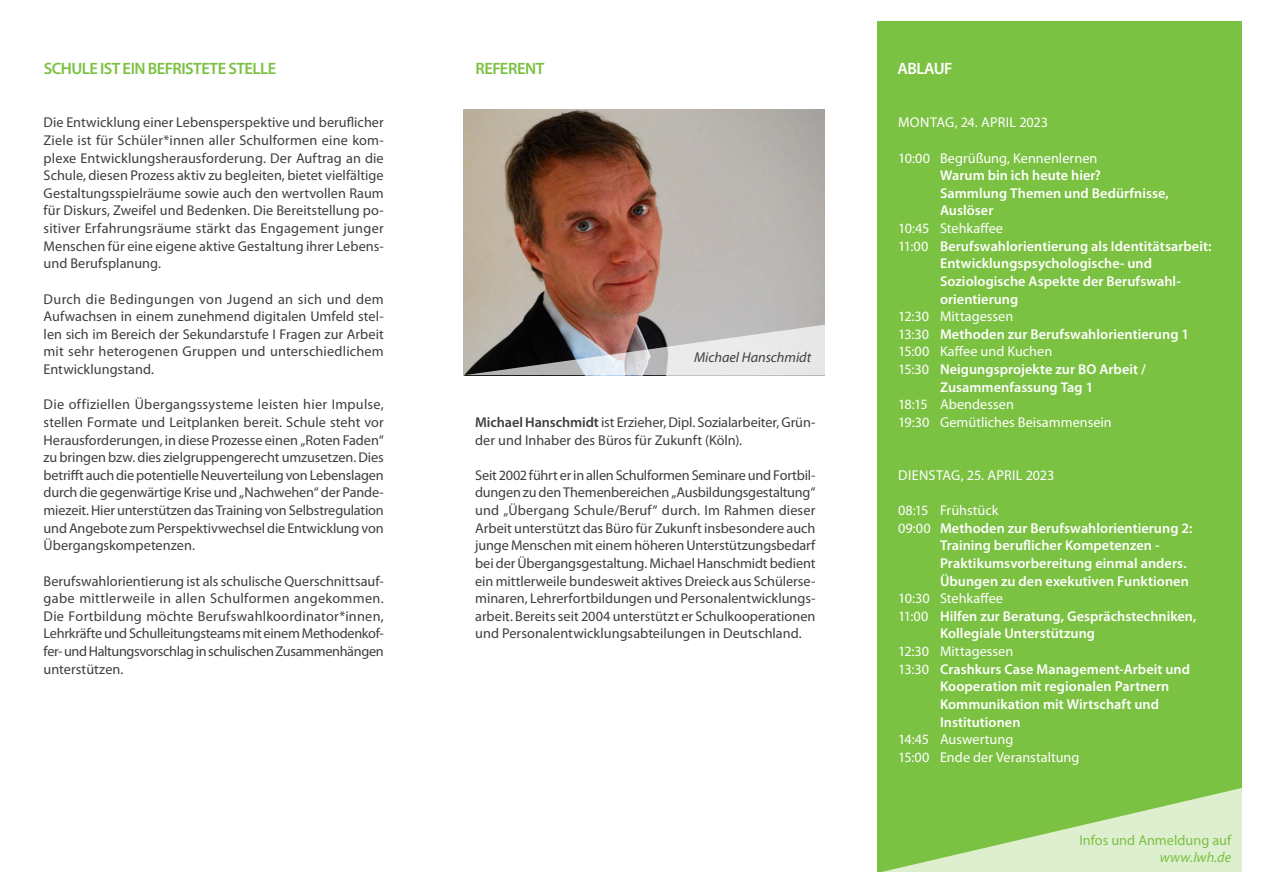
<style>
.page{position:relative;width:1263px;height:893px;background:#fff}
.page>*{position:absolute;margin:0;border:0;box-sizing:border-box;transform-origin:0 0}
.Seitenüberschrift{font:600 16.5px "Myriad Pro";letter-spacing:-.03em;color:#7bc142}
.t1{font:600 16.5px "Myriad Pro";letter-spacing:-.03em;color:#fff}
.t2{font:14.25px/17.7px "Myriad Pro";color:#3e3e3f;text-align:justify}
.t3{font:600 14.25px "Myriad Pro";letter-spacing:.005em;color:#fff}
.t4{font:14.25px "Myriad Pro";letter-spacing:.005em;color:#fff}
.t5{font:14.25px "Myriad Pro";color:#7bc142}
.t6{font:italic 14.25px "Myriad Pro";color:#3e3e3f}
.t7{font:italic 14.25px "Myriad Pro";color:#7bc142}
.s1{font-weight:600}
.s2{font-weight:400}
</style>
<div class="page">
<div style="left:877px;top:21px;width:365px;height:851px;background:#7bc142"></div>
<svg style="left:882px;top:788px;width:360px;height:84px"></svg>
<img style="left:463px;top:110px;width:362px;height:265px">
<svg style="left:465px;top:324px;width:360px;height:51px;background:#a6a2a2"></svg>
<p class="Seitenüberschrift" style="left:44px;top:58px;width:234px">SCHULE IST EIN BEFRISTETE STELLE</p>
<p class="t2" style="left:44px;top:113px;width:342px">Die Entwicklung einer Lebensperspektive und beruflicher Ziele ist für Schüler*innen aller Schulformen eine kom&shy;plexe Entwicklungsherausforderung. Der Auftrag an die Schule, diesen Prozess aktiv zu begleiten, bietet vielfä ltige Gestaltungsspielräume sowie auch den wertvollen Raum fü r Diskurs, Zweifel und Bedenken. Die Bereitstellung po&shy;sitiver Erfahrungsräume stärkt das Engagement junger Menschen fü r eine eigene aktive Gestaltung ihrer Lebens&shy;und Berufsplanung.</p>
<p class="t2" style="left:44px;top:290px;width:342px">Durch die Bedingungen von Jugend an sich und dem Aufwachsen in einem zunehmend digitalen Umfeld stel&shy;len sich im Bereich der Sekundarstufe I Fragen zur Arbeit mit sehr heterogenen Gruppen und unterschiedlichem Entwicklungstand.</p>
<p class="t2" style="left:44px;top:395px;width:342px">Die offiziellen Übergangssysteme leisten hier Impulse, stellen Formate und Leitplanken bereit. Schule steht vor Herausforderungen, in diese Prozesse einen „Roten Faden“ zu bringen bzw. dies zielgruppengerecht umzusetzen. Dies betrifft auch die potentielle Neuverteilung von Lebenslagen durch die gegenwärtige Krise und „Nachwehen“ der Pande&shy;miezeit. Hier unterstützen das Training von Selbstregulation und Angebote zum Perspektivwechsel die Entwicklung von Übergangskompetenzen.</p>
<p class="t2" style="left:44px;top:572px;width:342px">Berufswahlorientierung ist als schulische Querschnittsauf&shy;gabe mittlerweile in allen Schulformen angekommen.<br>Die Fortbildung möchte Berufswahlkoordinator*innen, Lehrkräfte und Schulleitungsteams mit einem Methodenkof&shy;fer- und Haltungsvorschlag in schulischen Zusammenhängen unterstützen.</p>
<p class="Seitenüberschrift" style="left:475px;top:58px;width:70px">REFERENT</p>
<p class="t6" style="left:694px;top:349px;width:119px">Michael Hanschmidt</p>
<p class="t2" style="left:475px;top:413px;width:342px"><span class="s1">Michael Hanschmidt</span> ist Erzieher, Dipl. Sozialarbeiter, Grün&shy;der und Inhaber des Büros für Zukunft (Köln).</p>
<p class="t2" style="left:475px;top:466px;width:342px">Seit 2002 führt er in allen Schulformen Seminare und Fortbil&shy;dungen zu den Themenbereichen „Ausbildungsgestaltung“ und „Übergang Schule/Beruf“ durch. Im Rahmen dieser Arbeit unterstützt das Büro für Zukunft insbesondere auch junge Menschen mit einem höheren Unterstützungsbedarf bei der Übergangsgestaltung. Michael Hanschmidt bedient ein mittlerweile bundesweit aktives Dreieck aus Schülerse&shy;minaren, Lehrerfortbildungen und Personalentwicklungs&shy;arbeit. Bereits seit 2004 unterstützt er Schulkooperationen und Personalentwicklungsabteilungen in Deutschland.</p>
<p class="t1" style="left:897px;top:58px;width:57px">ABLAUF</p>
<p class="t4" style="left:898px;top:114px;width:152px">MONTAG, 24. APRIL 2023</p>
<p class="t4" style="left:898px;top:149px;width:201px">10:00 Begrüßung, Kennenlernen</p>
<p class="t3" style="left:940px;top:166px;width:162px">Warum bin ich heute hier?</p>
<p class="t3" style="left:940px;top:184px;width:230px">Sammlung Themen und Bedürfnisse,</p>
<p class="t3" style="left:940px;top:202px;width:55px">Auslöser</p>
<p class="t4" style="left:898px;top:219px;width:107px">10:45 Stehkaffee</p>
<p class="t3" style="left:898px;top:237px;width:315px"><span class="s2">11:00</span> Berufswahlorientierung als Identitätsarbeit:</p>
<p class="t3" style="left:940px;top:254px;width:214px">Entwicklungspsychologische- und</p>
<p class="t3" style="left:940px;top:272px;width:242px">Soziologische Aspekte der Berufswahl-</p>
<p class="t3" style="left:940px;top:290px;width:80px">orientierung</p>
<p class="t4" style="left:898px;top:308px;width:117px">12:30 Mittagessen</p>
<p class="t3" style="left:898px;top:325px;width:293px"><span class="s2">13:30</span> Methoden zur Berufswahlorientierung 1</p>
<p class="t4" style="left:898px;top:343px;width:156px">15:00 Kaffee und Kuchen</p>
<p class="t3" style="left:898px;top:360px;width:249px"><span class="s2">15:30</span> Neigungsprojekte zur BO Arbeit /</p>
<p class="t3" style="left:940px;top:378px;width:155px">Zusammenfassung Tag 1</p>
<p class="t4" style="left:898px;top:396px;width:117px">18:15 Abendessen</p>
<p class="t4" style="left:898px;top:413px;width:215px">19:30 Gemütliches Beisammensein</p>
<p class="t4" style="left:898px;top:466px;width:158px">DIENSTAG, 25. APRIL 2023</p>
<p class="t4" style="left:898px;top:501px;width:102px">08:15 Frühstück</p>
<p class="t3" style="left:898px;top:519px;width:296px"><span class="s2">09:00</span> Methoden zur Berufswahlorientierung 2:</p>
<p class="t3" style="left:940px;top:536px;width:221px">Training beruflicher Kompetenzen -</p>
<p class="t3" style="left:940px;top:554px;width:248px">Praktikumsvorbereitung einmal anders.</p>
<p class="t3" style="left:940px;top:572px;width:250px">Übungen zu den exekutiven Funktionen</p>
<p class="t4" style="left:898px;top:590px;width:107px">10:30 Stehkaffee</p>
<p class="t3" style="left:898px;top:607px;width:300px"><span class="s2">11:00</span> Hilfen zur Beratung, Gesprächstechniken,</p>
<p class="t3" style="left:940px;top:625px;width:157px">Kollegiale Unterstützung</p>
<p class="t4" style="left:898px;top:642px;width:117px">12:30 Mittagessen</p>
<p class="t3" style="left:898px;top:660px;width:294px"><span class="s2">13:30</span> Crashkurs Case Management-Arbeit und</p>
<p class="t3" style="left:940px;top:677px;width:231px">Kooperation mit regionalen Partnern</p>
<p class="t3" style="left:940px;top:695px;width:220px">Kommunikation mit Wirtschaft und</p>
<p class="t3" style="left:940px;top:713px;width:82px">Institutionen</p>
<p class="t4" style="left:898px;top:731px;width:117px">14:45 Auswertung</p>
<p class="t4" style="left:898px;top:748px;width:183px">15:00 Ende der Veranstaltung</p>
<p class="t5" style="left:1079px;top:831px;width:153px">Infos und Anmeldung auf</p>
<p class="t7" style="left:1160px;top:849px;width:73px">www.lwh.de</p>
</div>
